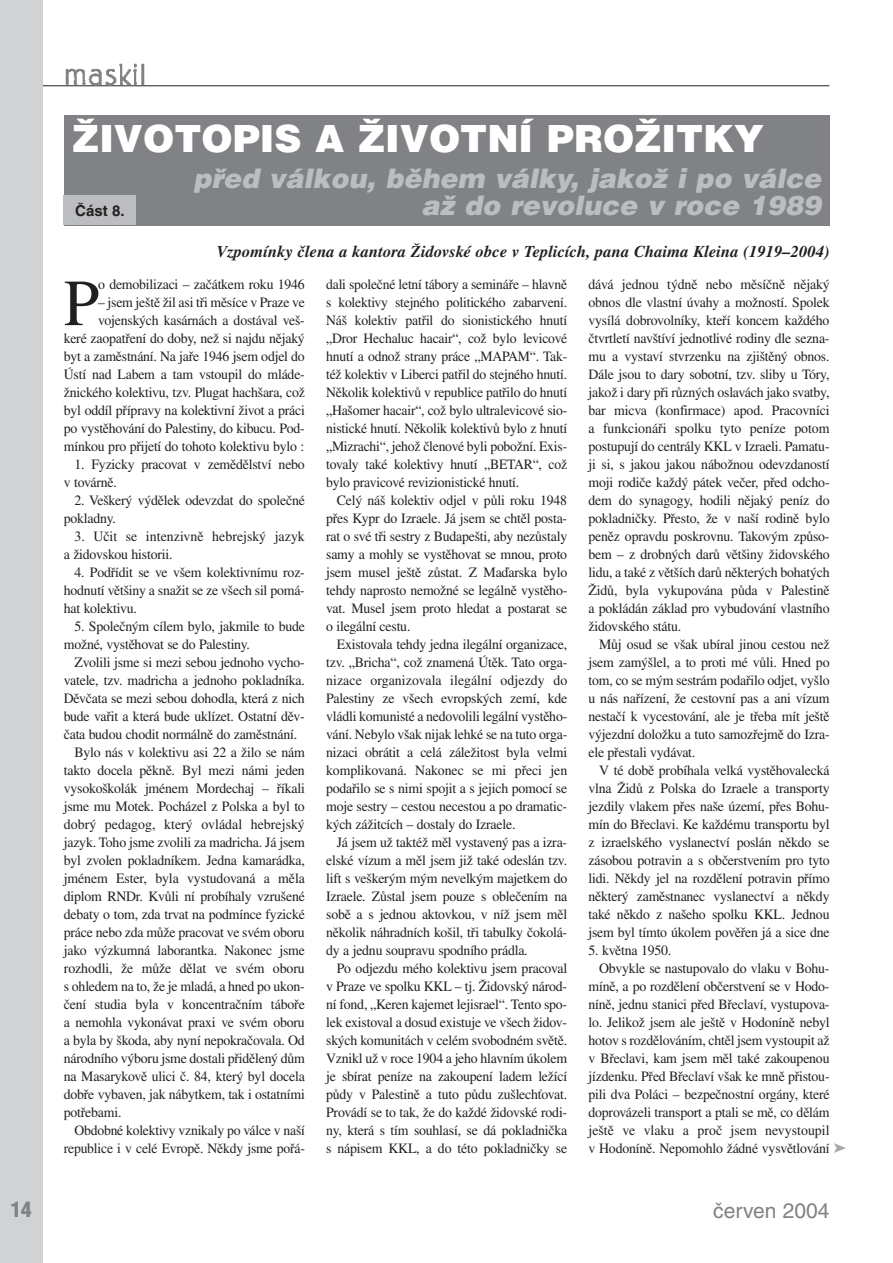
<style>
.page{position:relative;width:893px;height:1263px;background:#fff}
.page>*{position:absolute;margin:0;border:0;box-sizing:border-box;transform-origin:0 0}
.t1{font:65.7px "Times CE";color:#231f20}
.t2{font:900 37.5px "Helvetica CE";color:#fff}
.t3{font:italic 900 27px/27px "Helvetica CE";color:#bcbdc0;text-align:right}
.t4{font:21px "Helvetica CE";color:#808285}
.t5{font:900 21px "Helvetica Condensed CE";color:#808285}
.t6{font:italic 700 16.5px "Times CE";letter-spacing:.005em;color:#231f20}
.t7{font:700 15px "Helvetica CE";color:#231f20}
.t8{font:14.25px/18px "Times CE";letter-spacing:-.015em;color:#231f20;text-align:justify}
.t9{font:14.25px/18px "Times CE";letter-spacing:-.015em;color:#231f20;text-align:justify;scale:.96 1}
.t10{font:14.25px/18px "Times CE";letter-spacing:.005em;color:#231f20}
.s1{color:#a8a9ad}
</style>
<div class="page">
<hr style="left:36px;top:85px;width:793px;height:1px;background:#231f20">
<div style="left:0;top:0;width:43px;height:1263px;background:#d1d2d4"></div>
<img style="left:65px;top:63px;width:80px;height:23px">
<div style="left:64px;top:115px;width:765px;height:110px;background:#808285"></div>
<div style="left:64px;top:196px;width:72px;height:29px;background:#bcbdc0"></div>
<h2 class="t2" style="left:72px;top:124px;width:692px">ŽIVOTOPIS A ŽIVOTNÍ PROŽITKY</h2>
<h3 class="t3" style="left:193px;top:166px;width:629px">před válkou, během války, jakož i po válce až do revoluce v roce 1989</h3>
<p class="t6" style="left:216px;top:246px;width:614px">Vzpomínky člena a kantora Židovské obce v Teplicích, pana Chaima Kleina (1919–2004)</p>
<p class="t7" style="left:75px;top:205px;width:51px">Část 8.</p>
<h1 class="t1" style="left:64px;top:280px;width:37px">P</h1>
<p class="t8" style="left:98px;top:277px;width:208px">o demobilizaci – začátkem roku 1946</p>
<p class="t8" style="left:64px;top:295px;width:243px;text-align:right">– jsem ještě žil asi tři měsíce v Praze ve vojenských kasárnách a dostával veš-<br>keré zaopatření do doby, než si najdu nějaký byt a zaměstnání. Na jaře 1946 jsem odjel do Ústí nad Labem a tam vstoupil do mláde&shy;žnického kolektivu, tzv. Plugat hachšara, což byl oddíl přípravy na kolektivní život a práci po vystěhování do Palestiny, do kibucu. Pod&shy;mínkou pro přijetí do tohoto kolektivu bylo :</p>
<p class="t8" style="left:64px;top:457px;width:242px;text-indent:11px">1. Fyzicky pracovat v zemědělství nebo v továrně.</p>
<p class="t8" style="left:64px;top:493px;width:242px;text-indent:11px">2. Veškerý výdělek odevzdat do společné pokladny.</p>
<p class="t10" style="left:64px;top:529px;width:242px;text-indent:11px">3. Učit se intenzivně hebrejský jazyk a židovskou historii.</p>
<p class="t8" style="left:64px;top:565px;width:242px;text-indent:11px">4. Podřídit se ve všem kolektivnímu roz&shy;hodnutí většiny a snažit se ze všech sil pomá&shy;hat kolektivu.</p>
<p class="t8" style="left:64px;top:619px;width:242px;text-indent:11px">5. Společným cílem bylo, jakmile to bude možné, vystěhovat se do Palestiny.</p>
<p class="t8" style="left:74px;top:655px;width:232px">Zvolili jsme si mezi sebou jednoho vycho-</p>
<p class="t8" style="left:64px;top:673px;width:242px">vatele, tzv. madricha a jednoho pokladníka.</p>
<p class="t8" style="left:64px;top:691px;width:242px">Děvčata se mezi sebou dohodla, která z nich</p>
<p class="t8" style="left:64px;top:709px;width:242px">bude vařit a která bude uklízet. Ostatní děv-</p>
<p class="t8" style="left:64px;top:727px;width:235px">čata budou chodit normálně do zaměstnání.</p>
<p class="t8" style="left:74px;top:745px;width:232px">Bylo nás v kolektivu asi 22 a žilo se nám</p>
<p class="t8" style="left:64px;top:763px;width:242px">takto docela pěkně. Byl mezi námi jeden</p>
<p class="t8" style="left:64px;top:781px;width:242px">vysokoškolák jménem Mordechaj – říkali</p>
<p class="t8" style="left:64px;top:799px;width:242px">jsme mu Motek. Pocházel z Polska a byl to</p>
<p class="t10" style="left:64px;top:817px;width:242px">dobrý pedagog, který ovládal hebrejský</p>
<p class="t8" style="left:64px;top:835px;width:242px">jazyk. Toho jsme zvolili za madricha. Já jsem</p>
<p class="t8" style="left:64px;top:853px;width:242px">byl zvolen pokladníkem. Jedna kamarádka,</p>
<p class="t8" style="left:64px;top:871px;width:242px">jménem Ester, byla vystudovaná a měla</p>
<p class="t8" style="left:64px;top:889px;width:242px">diplom RNDr. Kvůli ní probíhaly vzrušené</p>
<p class="t8" style="left:64px;top:907px;width:242px">debaty o tom, zda trvat na podmínce fyzické</p>
<p class="t8" style="left:64px;top:925px;width:242px">práce nebo zda může pracovat ve svém oboru</p>
<p class="t8" style="left:64px;top:943px;width:242px">jako výzkumná laborantka. Nakonec jsme</p>
<p class="t8" style="left:64px;top:961px;width:242px">rozhodli, že může dělat ve svém oboru</p>
<p class="t8" style="left:64px;top:979px;width:242px">s ohledem na to, že je mladá, a hned po ukon-</p>
<p class="t8" style="left:64px;top:997px;width:242px">čení studia byla v koncentračním táboře</p>
<p class="t8" style="left:64px;top:1015px;width:242px">a nemohla vykonávat praxi ve svém oboru</p>
<p class="t8" style="left:64px;top:1033px;width:242px">a byla by škoda, aby nyní nepokračovala. Od</p>
<p class="t8" style="left:64px;top:1051px;width:242px">národního výboru jsme dostali přidělený dům</p>
<p class="t8" style="left:64px;top:1069px;width:242px">na Masarykově ulici č. 84, který byl docela</p>
<p class="t8" style="left:64px;top:1087px;width:242px">dobře vybaven, jak nábytkem, tak i ostatními</p>
<p class="t8" style="left:64px;top:1105px;width:59px">potřebami.</p>
<p class="t9" style="left:74px;top:1123px;width:241px">Obdobné kolektivy vznikaly po válce v naší</p>
<p class="t9" style="left:64px;top:1141px;width:252px">republice i v celé Evropě. Někdy jsme pořá-</p>
<p class="t9" style="left:326px;top:277px;width:252px">dali společné letní tábory a semináře – hlavně s kolektivy stejného politického zabarvení.<br>Náš kolektiv patřil do sionistického hnutí „Dror Hechaluc hacair“, což bylo levicové hnutí a odnož strany práce „MAPAM“. Tak&shy;též kolektiv v Liberci patřil do stejného hnutí.<br>Několik kolektivů v republice patřilo do hnutí „Hašomer hacair“, což bylo ultralevicové sio&shy;nistické hnutí. Několik kolektivů bylo z hnutí „Mizrachi“, jehož členové byli pobožní. Exis&shy;tovaly také kolektivy hnutí „BETAR“, což bylo pravicové revizionistické hnutí.</p>
<p class="t8" style="left:326px;top:493px;width:243px;text-indent:11px">Celý náš kolektiv odjel v půli roku 1948 přes Kypr do Izraele. Já jsem se chtěl posta&shy;rat o své tři sestry z Budapešti, aby nezůstaly samy a mohly se vystěhovat se mnou, proto jsem musel ještě zůstat. Z Maďarska bylo tehdy naprosto nemožné se legálně vystěho&shy;vat. Musel jsem proto hledat a postarat se o ilegální cestu.</p>
<p class="t8" style="left:326px;top:637px;width:243px;text-indent:11px">Existovala tehdy jedna ilegální organizace, tzv. „Bricha“, což znamená Útěk. Tato orga&shy;nizace organizovala ilegální odjezdy do Palestiny ze všech evropských zemí, kde vládli komunisté a nedovolili legální vystěho&shy;vání. Nebylo však nijak lehké se na tuto orga&shy;nizaci obrátit a celá záležitost byla velmi komplikovaná. Nakonec se mi přeci jen podařilo se s nimi spojit a s jejich pomocí se moje sestry – cestou necestou a po dramatic&shy;kých zážitcích – dostaly do Izraele.</p>
<p class="t8" style="left:326px;top:835px;width:242px;text-indent:11px">Já jsem už taktéž měl vystavený pas a izra&shy;elské vízum a měl jsem již také odeslán tzv. lift s veškerým mým nevelkým majetkem do Izraele. Zůstal jsem pouze s oblečením na sobě a s jednou aktovkou, v níž jsem měl několik náhradních košil, tři tabulky čokolá&shy;dy a jednu soupravu spodního prádla.</p>
<p class="t8" style="left:326px;top:961px;width:242px;text-indent:11px">Po odjezdu mého kolektivu jsem pracoval v Praze ve spolku KKL – tj. Židovský národ&shy;ní fond, „Keren kajemet lejisrael“. Tento spo&shy;lek existoval a dosud existuje ve všech židov&shy;ských komunitách v celém svobodném světě.<br>Vznikl už v roce 1904 a jeho hlavním úkolem je sbírat peníze na zakoupení ladem ležící půdy v Palestině a tuto půdu zušlechťovat.<br>Provádí se to tak, že do každé židovské rodi&shy;ny, která s tím souhlasí, se dá pokladnička s nápisem KKL, a do této pokladničky se</p>
<p class="t8" style="left:588px;top:277px;width:242px">dává jednou týdně nebo měsíčně nějaký obnos dle vlastní úvahy a možností. Spolek vysílá dobrovolníky, kteří koncem každého čtvrtletí navštíví jednotlivé rodiny dle sezna&shy;mu a vystaví stvrzenku na zjištěný obnos.<br>Dále jsou to dary sobotní, tzv. sliby u Tóry, jakož i dary při různých oslavách jako svatby, bar micva (konfirmace) apod. Pracovníci a funkcionáři spolku tyto peníze potom postupují do centrály KKL v Izraeli. Pamatu&shy;ji si, s jakou jakou nábožnou odevzdaností moji rodiče každý pátek večer, před odcho&shy;dem do synagogy, hodili nějaký peníz do pokladničky. Přesto, že v naší rodině bylo peněz opravdu poskrovnu. Takovým způso&shy;bem – z drobných darů většiny židovského lidu, a také z větších darů některých bohatých Židů, byla vykupována půda v Palestině a pokládán základ pro vybudování vlastního židovského státu.</p>
<p class="t8" style="left:588px;top:637px;width:242px;text-indent:11px">Můj osud se však ubíral jinou cestou než jsem zamýšlel, a to proti mé vůli. Hned po tom, co se mým sestrám podařilo odjet, vyšlo u nás nařízení, že cestovní pas a ani vízum nestačí k vycestování, ale je třeba mít ještě výjezdní doložku a tuto samozřejmě do Izra&shy;ele přestali vydávat.</p>
<p class="t8" style="left:588px;top:763px;width:242px;text-indent:11px">V té době probíhala velká vystěhovalecká vlna Židů z Polska do Izraele a transporty jezdily vlakem přes naše území, přes Bohu&shy;mín do Břeclavi. Ke každému transportu byl z izraelského vyslanectví poslán někdo se zásobou potravin a s občerstvením pro tyto lidi. Někdy jel na rozdělení potravin přímo některý zaměstnanec vyslanectví a někdy také někdo z našeho spolku KKL. Jednou jsem byl tímto úkolem pověřen já a sice dne</p>
<p class="t8" style="left:588px;top:943px;width:84px">5. května 1950.</p>
<p class="t8" style="left:599px;top:961px;width:232px">Obvykle se nastupovalo do vlaku v Bohu-</p>
<p class="t8" style="left:588px;top:979px;width:242px">míně, a po rozdělení občerstvení se v Hodo-</p>
<p class="t8" style="left:588px;top:997px;width:242px">níně, jednu stanici před Břeclaví, vystupova-</p>
<p class="t8" style="left:588px;top:1015px;width:242px">lo. Jelikož jsem ale ještě v Hodoníně nebyl</p>
<p class="t8" style="left:588px;top:1033px;width:242px">hotov s rozdělováním, chtěl jsem vystoupit až</p>
<p class="t8" style="left:588px;top:1051px;width:242px">v Břeclavi, kam jsem měl také zakoupenou</p>
<p class="t8" style="left:588px;top:1069px;width:242px">jízdenku. Před Břeclaví však ke mně přistou-</p>
<p class="t8" style="left:588px;top:1087px;width:243px">pili dva Poláci – bezpečnostní orgány, které</p>
<p class="t8" style="left:588px;top:1105px;width:242px">doprovázeli transport a ptali se mě, co dělám</p>
<p class="t8" style="left:588px;top:1123px;width:242px">ještě ve vlaku a proč jsem nevystoupil</p>
<p class="t8" style="left:588px;top:1141px;width:259px">v Hodoníně. Nepomohlo žádné vysvětlování <span class="s1">➤</span></p>
<h3 class="t5" style="left:11px;top:1201px;width:23px">14</h3>
<h3 class="t4" style="left:713px;top:1202px;width:118px">červen 2004</h3>
</div>
